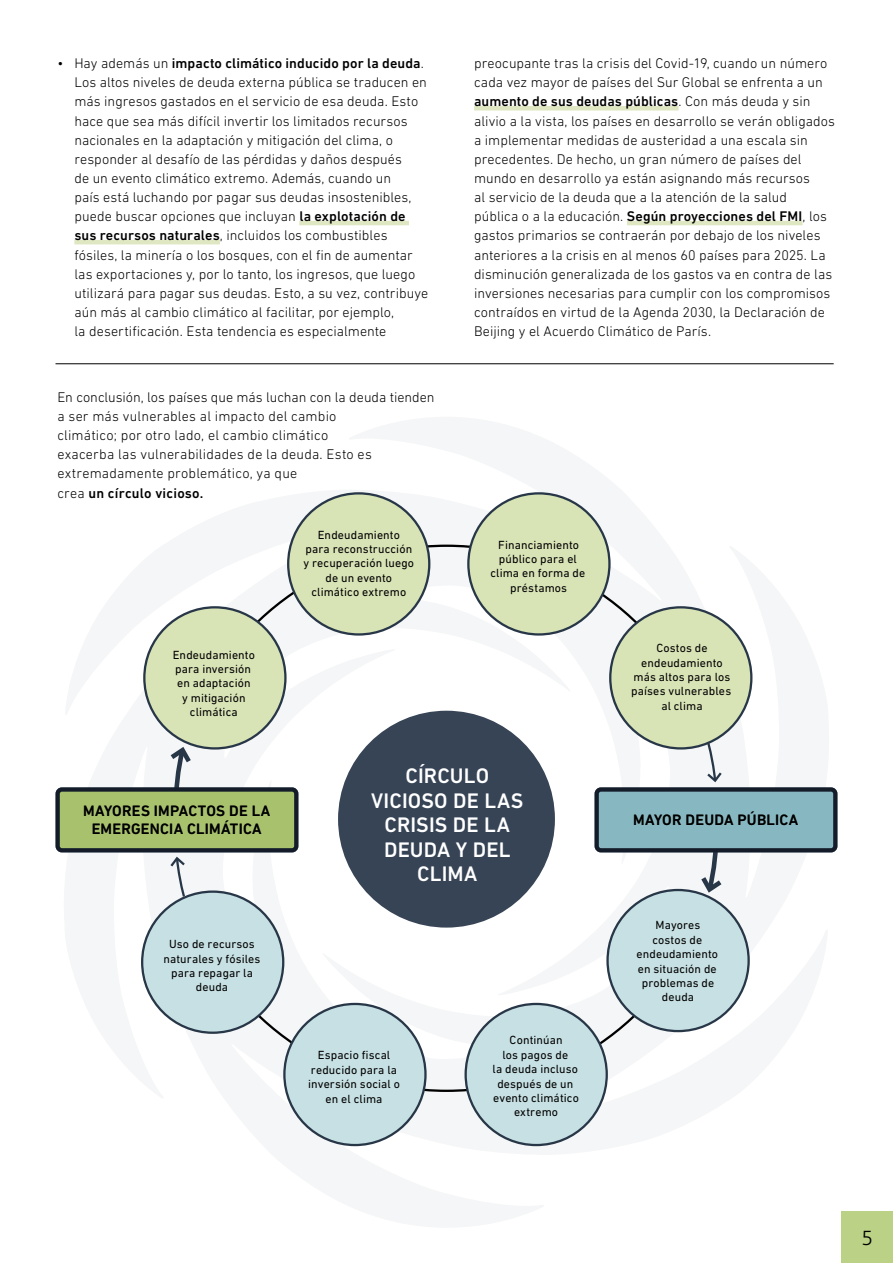
<style>
.page{position:relative;width:893px;height:1263px;background:#fff}
.page>*{position:absolute;margin:0;border:0;box-sizing:border-box;transform-origin:0 0}
.t1{font:500 21.45px/24.5px "DIN Next LT Pro";letter-spacing:.01em;color:#fff;text-align:center}
.t2{font:300 21px "Mic 32 New";color:#000}
.t3{font:500 15.3px/18.3px "DIN Next LT Pro";letter-spacing:.015em;color:#000;text-align:center}
.t4{font:300 14.25px/19.2px "DIN Next LT Pro";letter-spacing:.005em;color:#000}
.t5{font:12px/14.4px "DIN Next LT Pro";letter-spacing:.01em;color:#000;text-align:center}
.s1{font-weight:500}
</style>
<div class="page">
<hr style="left:299px;top:221px;width:110px;height:4px;background:#dee7c1">
<hr style="left:74px;top:240px;width:146px;height:4px;background:#dee7c1">
<hr style="left:474px;top:106px;width:204px;height:4px;background:#dee7c1">
<hr style="left:627px;top:221px;width:175px;height:4px;background:#dee7c1">
<div style="left:842px;top:1212px;width:51px;height:51px;background:#bbd286"></div>
<hr style="left:56px;top:363px;width:778px;height:1px;background:#000">
<svg style="left:62px;top:492px;width:769px;height:655px"></svg>
<div style="left:338px;top:711px;width:217px;height:216px;background:#364456;border-radius:50%"></div>
<svg style="left:185px;top:901px;width:523px;height:192px"></svg>
<svg style="left:184px;top:543px;width:525px;height:196px"></svg>
<div style="left:610px;top:607px;width:141px;height:141px;background:#d8e3b6;border-radius:50%"></div>
<div style="left:468px;top:493px;width:141px;height:141px;background:#d8e3b6;border-radius:50%"></div>
<div style="left:288px;top:493px;width:141px;height:141px;background:#d8e3b6;border-radius:50%"></div>
<div style="left:144px;top:607px;width:141px;height:141px;background:#d8e3b6;border-radius:50%"></div>
<div style="left:608px;top:890px;width:141px;height:141px;background:#c7e0e3;border-radius:50%"></div>
<div style="left:466px;top:1004px;width:141px;height:141px;background:#c7e0e3;border-radius:50%"></div>
<div style="left:284px;top:1004px;width:141px;height:141px;background:#c7e0e3;border-radius:50%"></div>
<div style="left:142px;top:892px;width:141px;height:141px;background:#c7e0e3;border-radius:50%"></div>
<svg style="left:166px;top:743px;width:29px;height:44px"></svg>
<svg style="left:697px;top:852px;width:29px;height:44px"></svg>
<svg style="left:705px;top:740px;width:19px;height:44px"></svg>
<svg style="left:168px;top:855px;width:19px;height:44px"></svg>
<div style="left:597px;top:789px;width:238px;height:61px;background:#87b8c1;border-radius:4px"></div>
<div style="left:595px;top:787px;width:242px;height:65px;border:4px solid #283748;border-radius:4px"></div>
<div style="left:58px;top:789px;width:238px;height:61px;background:#a7c16c;border-radius:4px"></div>
<div style="left:56px;top:787px;width:242px;height:65px;border:4px solid #283748;border-radius:4px"></div>
<p class="t4" style="left:74px;top:53px;width:355px;text-indent:-17px">• Hay además un <span class="s1">impacto climático inducido por la deuda</span>.<br>Los altos niveles de deuda externa pública se traducen en más ingresos gastados en el servicio de esa deuda. Esto hace que sea más difícil invertir los limitados recursos nacionales en la adaptación y mitigación del clima, o responder al desafío de las pérdidas y daños después<br>de un evento climático extremo. Además, cuando un<br>país está luchando por pagar sus deudas insostenibles, puede buscar opciones que incluyan <span class="s1">la explotación de sus recursos naturales</span>, incluidos los combustibles fósiles, la minería o los bosques, con el fin de aumentar las exportaciones y, por lo tanto, los ingresos, que luego utilizará para pagar sus deudas. Esto, a su vez, contribuye aún más al cambio climático al facilitar, por ejemplo,<br>la desertificación. Esta tendencia es especialmente</p>
<p class="t4" style="left:474px;top:53px;width:362px">preocupante tras la crisis del Covid-19, cuando un número cada vez mayor de países del Sur Global se enfrenta a un <span class="s1">aumento de sus deudas públicas</span>. Con más deuda y sin alivio a la vista, los países en desarrollo se verán obligados a implementar medidas de austeridad a una escala sin precedentes. De hecho, un gran número de países del mundo en desarrollo ya están asignando más recursos<br>al servicio de la deuda que a la atención de la salud<br>pública o a la educación. <span class="s1">Según proyecciones del FMI</span>, los gastos primarios se contraerán por debajo de los niveles anteriores a la crisis en al menos 60 países para 2025. La disminución generalizada de los gastos va en contra de las inversiones necesarias para cumplir con los compromisos contraídos en virtud de la Agenda 2030, la Declaración de Beijing y el Acuerdo Climático de París.</p>
<p class="t4" style="left:57px;top:387px;width:379px">En conclusión, los países que más luchan con la deuda tienden a ser más vulnerables al impacto del cambio<br>climático; por otro lado, el cambio climático<br>exacerba las vulnerabilidades de la deuda. Esto es extremadamente problemático, ya que<br>crea <span class="s1">un círculo vicioso.</span></p>
<p class="t5" style="left:173px;top:647px;width:84px">Endeudamiento para inversión en adaptación y mitigación climática</p>
<p class="t3" style="left:83px;top:801px;width:189px">MAYORES IMPACTOS DE LA<br>EMERGENCIA CLIMÁTICA</p>
<p class="t5" style="left:163px;top:937px;width:99px">Uso de recursos naturales y fósiles para repagar la deuda</p>
<p class="t5" style="left:304px;top:527px;width:112px">Endeudamiento<br>para reconstrucción y recuperación luego de un evento climático extremo</p>
<p class="t5" style="left:490px;top:537px;width:96px">Financiamiento público para el clima en forma de préstamos</p>
<h1 class="t1" style="left:371px;top:764px;width:154px">CÍRCULO<br>VICIOSO DE LAS<br>CRISIS DE LA<br>DEUDA Y DEL<br>CLIMA</h1>
<p class="t5" style="left:308px;top:1048px;width:93px">Espacio fiscal reducido para la inversión social o en el clima</p>
<p class="t5" style="left:493px;top:1033px;width:88px">Continúan<br>los pagos de<br>la deuda incluso después de un evento climático extremo</p>
<p class="t5" style="left:631px;top:641px;width:101px">Costos de endeudamiento más altos para los países vulnerables al clima</p>
<p class="t3" style="left:633px;top:811px;width:167px">MAYOR DEUDA PÚBLICA</p>
<p class="t5" style="left:636px;top:918px;width:83px">Mayores costos de endeudamiento en situación de problemas de deuda</p>
<h2 class="t2" style="left:862px;top:1225px;width:12px">5</h2>
</div>
